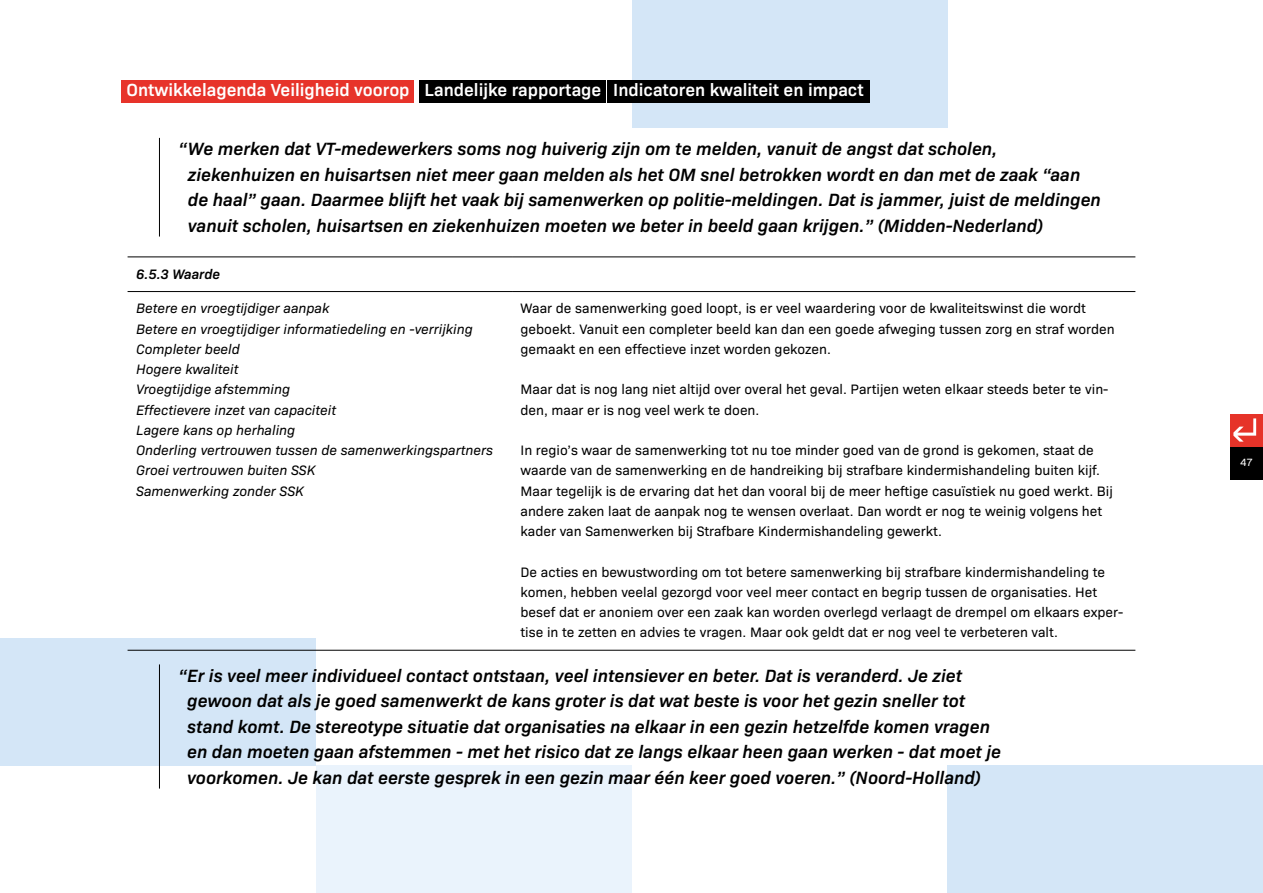
<style>
.page{position:relative;width:1263px;height:893px;background:#fff}
.page>*{position:absolute;margin:0;border:0;box-sizing:border-box;transform-origin:0 0}
.t1{font:italic 600 18px/25.5px "Bio Sans";color:#000}
.t2{font:600 17.7px "Bio Sans";color:#fff}
.t3{font:13.8px/20.2px "Bio Sans";color:#000}
.t4{font:italic 13.8px/20.2px "Bio Sans";color:#000}
.t5{font:italic 600 13.8px "Bio Sans";color:#000}
.t6{font:10.65px "Bio Sans";color:#fff}
</style>
<div class="page">
<div style="left:316px;top:765px;width:316px;height:128px;background:#eaf3fc"></div>
<div style="left:0;top:638px;width:316px;height:127px;background:#d4e6f7"></div>
<div style="left:947px;top:765px;width:316px;height:128px;background:#d4e6f7"></div>
<div style="left:632px;top:0;width:315px;height:128px;background:#d4e6f7"></div>
<div style="left:121px;top:80px;width:293px;height:22px;background:#e7332a"></div>
<div style="left:608px;top:80px;width:262px;height:22px;background:#000"></div>
<div style="left:419px;top:80px;width:186px;height:22px;background:#000"></div>
<hr style="left:159px;top:138px;width:1px;height:99px;background:#000">
<hr style="left:159px;top:664px;width:1px;height:125px;background:#000">
<hr style="left:512px;top:291px;width:623px;height:1px;background:#000">
<hr style="left:128px;top:291px;width:384px;height:1px;background:#000">
<hr style="left:128px;top:257px;width:384px;height:1px;background:#000">
<hr style="left:512px;top:257px;width:623px;height:1px;background:#000">
<hr style="left:128px;top:650px;width:384px;height:1px;background:#000">
<hr style="left:512px;top:650px;width:623px;height:1px;background:#000">
<div style="left:1230px;top:414px;width:33px;height:33px;background:#e63329"></div>
<svg style="left:1233px;top:418px;width:23px;height:24px"></svg>
<div style="left:1230px;top:447px;width:33px;height:33px;background:#000"></div>
<p class="t2" style="left:126px;top:77px;width:739px">Ontwikkelagenda Veiligheid voorop Landelijke rapportage Indicatoren kwaliteit en impact</p>
<p class="t1" style="left:188px;top:135px;width:914px;text-indent:-9px">“We merken dat VT-medewerkers soms nog huiverig zijn om te melden, vanuit de angst dat scholen, ziekenhuizen en huisartsen niet meer gaan melden als het OM snel betrokken wordt en dan met de zaak “aan de haal” gaan. Daarmee blijft het vaak bij samenwerken op politie-meldingen. Dat is jammer, juist de meldingen vanuit scholen, huisartsen en ziekenhuizen moeten we beter in beeld gaan krijgen.” (Midden-Nederland)</p>
<p class="t5" style="left:136px;top:264px;width:86px">6.5.3 Waarde</p>
<p class="t4" style="left:136px;top:297px;width:358px">Betere en vroegtijdiger aanpak<br>Betere en vroegtijdiger informatiedeling en -verrijking<br>Completer beeld<br>Hogere kwaliteit<br>Vroegtijdige afstemming<br>Effectievere inzet van capaciteit<br>Lagere kans op herhaling<br>Onderling vertrouwen tussen de samenwerkingspartners<br>Groei vertrouwen buiten SSK<br>Samenwerking zonder SSK</p>
<p class="t3" style="left:520px;top:297px;width:596px">Waar de samenwerking goed loopt, is er veel waardering voor de kwaliteitswinst die wordt geboekt. Vanuit een completer beeld kan dan een goede afweging tussen zorg en straf worden gemaakt en een effectieve inzet worden gekozen.</p>
<p class="t3" style="left:520px;top:378px;width:589px">Maar dat is nog lang niet altijd over overal het geval. Partijen weten elkaar steeds beter te vin&shy;den, maar er is nog veel werk te doen.</p>
<p class="t3" style="left:520px;top:439px;width:594px">In regio’s waar de samenwerking tot nu toe minder goed van de grond is gekomen, staat de waarde van de samenwerking en de handreiking bij strafbare kindermishandeling buiten kijf.<br>Maar tegelijk is de ervaring dat het dan vooral bij de meer heftige casuïstiek nu goed werkt. Bij andere zaken laat de aanpak nog te wensen overlaat. Dan wordt er nog te weinig volgens het kader van Samenwerken bij Strafbare Kindermishandeling gewerkt.</p>
<p class="t3" style="left:520px;top:561px;width:604px">De acties en bewustwording om tot betere samenwerking bij strafbare kindermishandeling te komen, hebben veelal gezorgd voor veel meer contact en begrip tussen de organisaties. Het besef dat er anoniem over een zaak kan worden overlegd verlaagt de drempel om elkaars exper&shy;tise in te zetten en advies te vragen. Maar ook geldt dat er nog veel te verbeteren valt.</p>
<p class="t1" style="left:187px;top:661px;width:815px;text-indent:-9px">“Er is veel meer individueel contact ontstaan, veel intensiever en beter. Dat is veranderd. Je ziet gewoon dat als je goed samenwerkt de kans groter is dat wat beste is voor het gezin sneller tot stand komt. De stereotype situatie dat organisaties na elkaar in een gezin hetzelfde komen vragen en dan moeten gaan afstemmen - met het risico dat ze langs elkaar heen gaan werken - dat moet je voorkomen. Je kan dat eerste gesprek in een gezin maar één keer goed voeren.” (Noord-Holland)</p>
<p class="t6" style="left:1240px;top:455px;width:14px">47</p>
</div>
